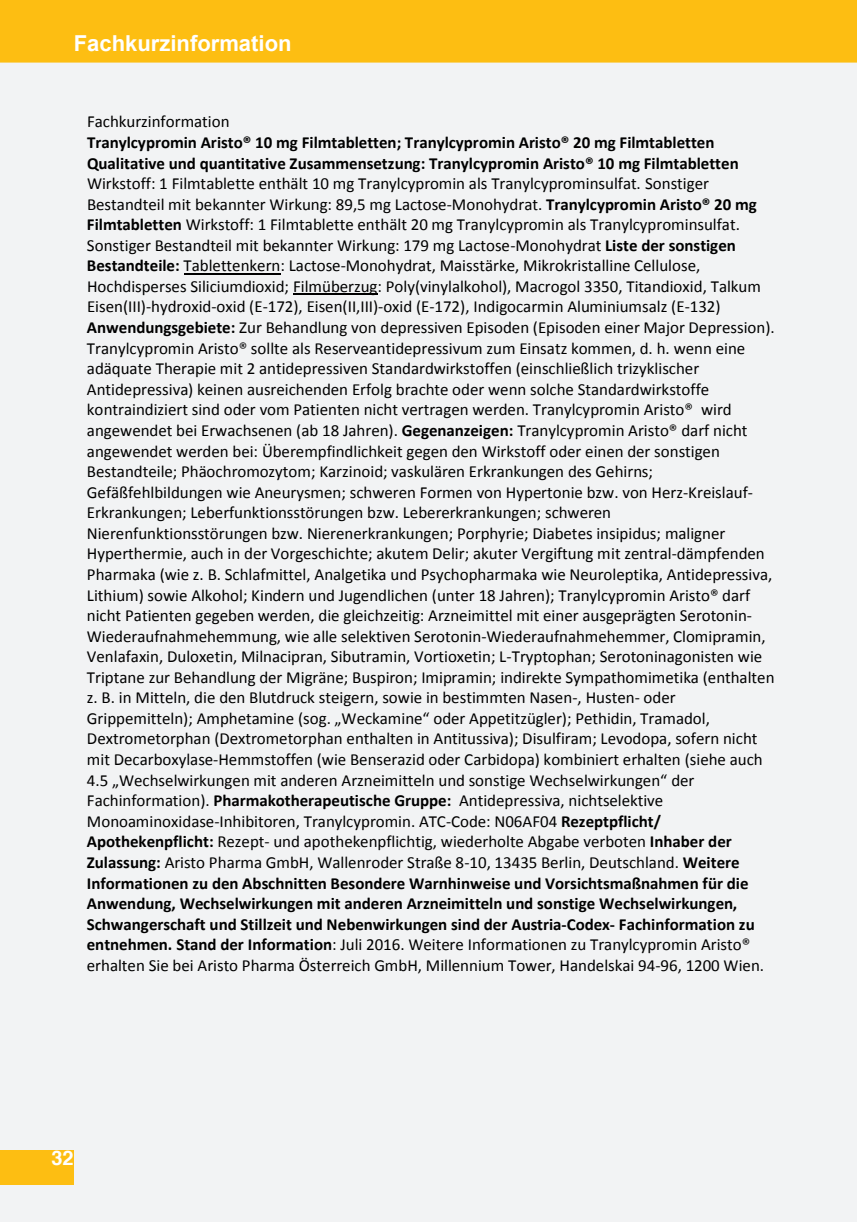
<style>
.page{position:relative;width:857px;height:1225px;background:#fff}
.page>*{position:absolute;margin:0;border:0;box-sizing:border-box;transform-origin:0 0}
.t1{font:700 22px "Arial";color:#fff}
.t2{font:700 20px "Helvetica";color:#fff}
.t3{font:17px/20.6px "Calibri";color:#000}
.t4{font:700 17px/20.6px "Calibri";color:#000}
.s1{font-weight:700}
</style>
<div class="page">
<div style="left:0;top:0;width:856px;height:1221px;background:#f2f3f4"></div>
<div style="left:0;top:0;width:856px;height:63px;background:#fdbe12"></div>
<div style="left:0;top:1150px;width:74px;height:34px;background:#fdbe12"></div>
<hr style="left:183px;top:273px;width:97px;height:1px;background:#000">
<hr style="left:293px;top:294px;width:84px;height:1px;background:#000">
<p class="t1" style="left:74px;top:28px;width:219px">Fachkurzinformation</p>
<p class="t3" style="left:87px;top:111px;width:144px">Fachkurzinformation</p>
<p class="t4" style="left:87px;top:132px;width:653px">Tranylcypromin Aristo® 10 mg Filmtabletten; Tranylcypromin Aristo® 20 mg Filmtabletten<br>Qualitative und quantitative Zusammensetzung: Tranylcypromin Aristo® 10 mg Filmtabletten</p>
<p class="t3" style="left:87px;top:173px;width:689px">Wirkstoff: 1 Filmtablette enthält 10 mg Tranylcypromin als Tranylcyprominsulfat. Sonstiger Bestandteil mit bekannter Wirkung: 89,5 mg Lactose-Monohydrat. <span class="s1">Tranylcypromin Aristo® 20 mg Filmtabletten</span> Wirkstoff: 1 Filmtablette enthält 20 mg Tranylcypromin als Tranylcyprominsulfat.<br>Sonstiger Bestandteil mit bekannter Wirkung: 179 mg Lactose-Monohydrat <span class="s1">Liste der sonstigen Bestandteile:</span> Tablettenkern: Lactose-Monohydrat, Maisstärke, Mikrokristalline Cellulose, Hochdisperses Siliciumdioxid; Filmüberzug: Poly(vinylalkohol), Macrogol 3350, Titandioxid, Talkum Eisen(III)-hydroxid-oxid (E-172), Eisen(II,III)-oxid (E-172), Indigocarmin Aluminiumsalz (E-132)<br><span class="s1">Anwendungsgebiete:</span> Zur Behandlung von depressiven Episoden (Episoden einer Major Depression).<br>Tranylcypromin Aristo® sollte als Reserveantidepressivum zum Einsatz kommen, d. h. wenn eine adäquate Therapie mit 2 antidepressiven Standardwirkstoffen (einschließlich trizyklischer Antidepressiva) keinen ausreichenden Erfolg brachte oder wenn solche Standardwirkstoffe kontraindiziert sind oder vom Patienten nicht vertragen werden. Tranylcypromin Aristo® wird angewendet bei Erwachsenen (ab 18 Jahren). <span class="s1">Gegenanzeigen:</span> Tranylcypromin Aristo® darf nicht angewendet werden bei: Überempfindlichkeit gegen den Wirkstoff oder einen der sonstigen Bestandteile; Phäochromozytom; Karzinoid; vaskulären Erkrankungen des Gehirns; Gefäßfehlbildungen wie Aneurysmen; schweren Formen von Hypertonie bzw. von Herz-Kreislauf-Erkrankungen; Leberfunktionsstörungen bzw. Lebererkrankungen; schweren Nierenfunktionsstörungen bzw. Nierenerkrankungen; Porphyrie; Diabetes insipidus; maligner Hyperthermie, auch in der Vorgeschichte; akutem Delir; akuter Vergiftung mit zentral-dämpfenden Pharmaka (wie z. B. Schlafmittel, Analgetika und Psychopharmaka wie Neuroleptika, Antidepressiva, Lithium) sowie Alkohol; Kindern und Jugendlichen (unter 18 Jahren); Tranylcypromin Aristo® darf nicht Patienten gegeben werden, die gleichzeitig: Arzneimittel mit einer ausgeprägten Serotonin-Wiederaufnahmehemmung, wie alle selektiven Serotonin-Wiederaufnahmehemmer, Clomipramin, Venlafaxin, Duloxetin, Milnacipran, Sibutramin, Vortioxetin; L-Tryptophan; Serotoninagonisten wie Triptane zur Behandlung der Migräne; Buspiron; Imipramin; indirekte Sympathomimetika (enthalten z. B. in Mitteln, die den Blutdruck steigern, sowie in bestimmten Nasen-, Husten- oder Grippemitteln); Amphetamine (sog. „Weckamine“ oder Appetitzügler); Pethidin, Tramadol, Dextrometorphan (Dextrometorphan enthalten in Antitussiva); Disulfiram; Levodopa, sofern nicht mit Decarboxylase-Hemmstoffen (wie Benserazid oder Carbidopa) kombiniert erhalten (siehe auch 4.5 „Wechselwirkungen mit anderen Arzneimitteln und sonstige Wechselwirkungen“ der Fachinformation). <span class="s1">Pharmakotherapeutische Gruppe:</span> Antidepressiva, nichtselektive Monoaminoxidase-Inhibitoren, Tranylcypromin. ATC-Code: N06AF04 <span class="s1">Rezeptpflicht/ Apothekenpflicht:</span> Rezept- und apothekenpflichtig, wiederholte Abgabe verboten <span class="s1">Inhaber der Zulassung:</span> Aristo Pharma GmbH, Wallenroder Straße 8-10, 13435 Berlin, Deutschland. <span class="s1">Weitere Informationen zu den Abschnitten Besondere Warnhinweise und Vorsichtsmaßnahmen für die Anwendung, Wechselwirkungen mit anderen Arzneimitteln und sonstige Wechselwirkungen, Schwangerschaft und Stillzeit und Nebenwirkungen sind der Austria-Codex- Fachinformation zu entnehmen. Stand der Information</span>: Juli 2016. Weitere Informationen zu Tranylcypromin Aristo® erhalten Sie bei Aristo Pharma Österreich GmbH, Millennium Tower, Handelskai 94-96, 1200 Wien.</p>
<p class="t2" style="left:51px;top:1142px;width:24px">32</p>
</div>
